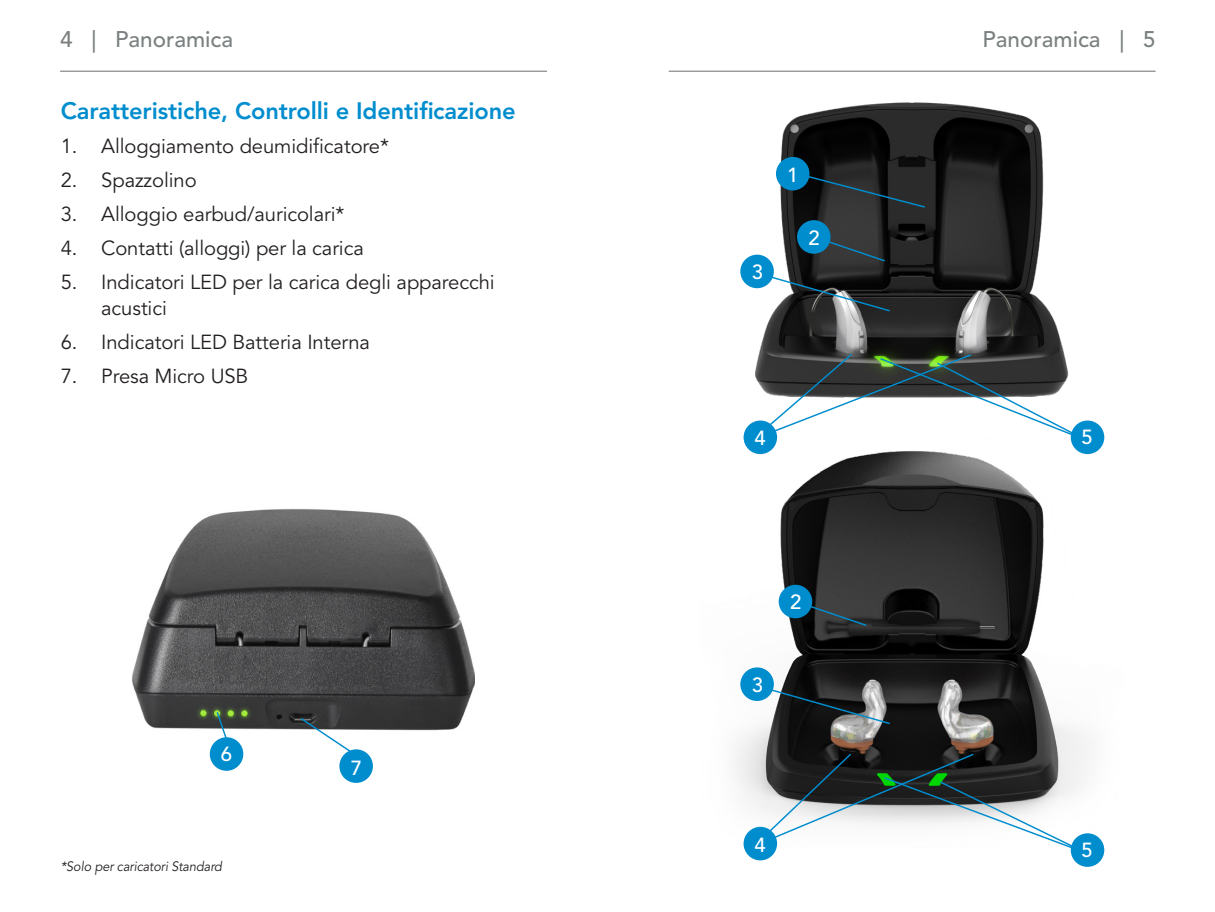
<style>
.page{position:relative;width:1215px;height:912px;background:#fff}
.page>*{position:absolute;margin:0;border:0;box-sizing:border-box;transform-origin:0 0}
._3a__Blue_Subs{font:23.62px "Avenir LT SLI Std Heavy";letter-spacing:-.005em;color:#008dce}
._8__left_page_header{font:22.5px "Avenir LT SLI Std Medium";color:#7b8080}
._9__right_page_heade{font:22.5px "Avenir LT SLI Std Medium";color:#7b8080}
.t1{font:20.25px/25.9px "Avenir LT SLI Std Book";letter-spacing:-.005em;color:#231f20}
.Callout_Numbers{font:20.25px "Avenir LT SLI Std Medium";color:#fff}
._1__body{font:italic 13.5px "Avenir LT SLI Std Book";letter-spacing:-.005em;color:#231f20;scale:.94 1}
</style>
<div class="page">
<hr style="left:60px;top:71px;width:487px;height:1px;background:#7b8080">
<hr style="left:669px;top:71px;width:487px;height:1px;background:#7b8080">
<img style="left:689px;top:71px;width:440px;height:316px">
<svg style="left:789px;top:170px;width:138px;height:39px;background:#23282a"></svg>
<svg style="left:810px;top:234px;width:77px;height:29px;background:#30373a"></svg>
<svg style="left:754px;top:270px;width:138px;height:43px"></svg>
<img style="left:132px;top:508px;width:343px;height:275px">
<svg style="left:299px;top:716px;width:58px;height:40px"></svg>
<svg style="left:215px;top:710px;width:17px;height:31px"></svg>
<div style="left:740px;top:254px;width:34px;height:34px;background:#008dce;border-radius:50%"></div>
<div style="left:797px;top:220px;width:34px;height:34px;background:#008dce;border-radius:50%"></div>
<div style="left:776px;top:157px;width:34px;height:33px;background:#008dce;border-radius:50%"></div>
<div style="left:210px;top:737px;width:33px;height:33px;background:#008dce;border-radius:50%"></div>
<div style="left:339px;top:749px;width:34px;height:33px;background:#008dce;border-radius:50%"></div>
<img style="left:735px;top:426px;width:361px;height:421px">
<svg style="left:754px;top:683px;width:138px;height:42px;background:#54595b"></svg>
<div style="left:1071px;top:833px;width:33px;height:33px;background:#008dce;border-radius:50%"></div>
<div style="left:740px;top:667px;width:34px;height:33px;background:#008dce;border-radius:50%"></div>
<svg style="left:792px;top:598px;width:76px;height:29px;background:#30373a"></svg>
<div style="left:779px;top:584px;width:33px;height:34px;background:#008dce;border-radius:50%"></div>
<svg style="left:759px;top:752px;width:346px;height:112px"></svg>
<div style="left:744px;top:826px;width:33px;height:34px;background:#008dce;border-radius:50%"></div>
<svg style="left:761px;top:352px;width:352px;height:100px"></svg>
<div style="left:744px;top:420px;width:33px;height:34px;background:#008dce;border-radius:50%"></div>
<p class="_8__left_page_header" style="left:60px;top:27px;width:175px">4 | Panoramica</p>
<p class="_9__right_page_heade" style="left:983px;top:27px;width:175px">Panoramica | 5</p>
<p class="_3a__Blue_Subs" style="left:61px;top:97px;width:456px">Caratteristiche, Controlli e Identificazione</p>
<p class="t1" style="left:61px;top:134px;width:330px">1. Alloggiamento deumidificatore*</p>
<p class="t1" style="left:61px;top:168px;width:137px">2. Spazzolino</p>
<p class="t1" style="left:61px;top:202px;width:285px">3. Alloggio earbud/auricolari*</p>
<p class="t1" style="left:61px;top:236px;width:305px">4. Contatti (alloggi) per la carica</p>
<p class="t1" style="left:101px;top:270px;width:395px;text-indent:-40px">5. Indicatori LED per la carica degli apparecchi acustici</p>
<p class="t1" style="left:61px;top:329px;width:311px">6. Indicatori LED Batteria Interna</p>
<p class="t1" style="left:61px;top:363px;width:189px">7. Presa Micro USB</p>
<p class="Callout_Numbers" style="left:221px;top:742px;width:13px">6</p>
<p class="_1__body" style="left:61px;top:858px;width:173px">*Solo per caricatori Standard</p>
<p class="Callout_Numbers" style="left:351px;top:755px;width:13px">7</p>
<p class="Callout_Numbers" style="left:752px;top:260px;width:13px">3</p>
<p class="Callout_Numbers" style="left:787px;top:163px;width:13px">1</p>
<p class="Callout_Numbers" style="left:808px;top:226px;width:13px">2</p>
<p class="Callout_Numbers" style="left:754px;top:426px;width:13px">4</p>
<p class="Callout_Numbers" style="left:752px;top:673px;width:13px">3</p>
<p class="Callout_Numbers" style="left:790px;top:590px;width:13px">2</p>
<p class="Callout_Numbers" style="left:754px;top:832px;width:13px">4</p>
<p class="Callout_Numbers" style="left:1082px;top:425px;width:13px">5</p>
<p class="Callout_Numbers" style="left:1082px;top:838px;width:13px">5</p>
</div>
